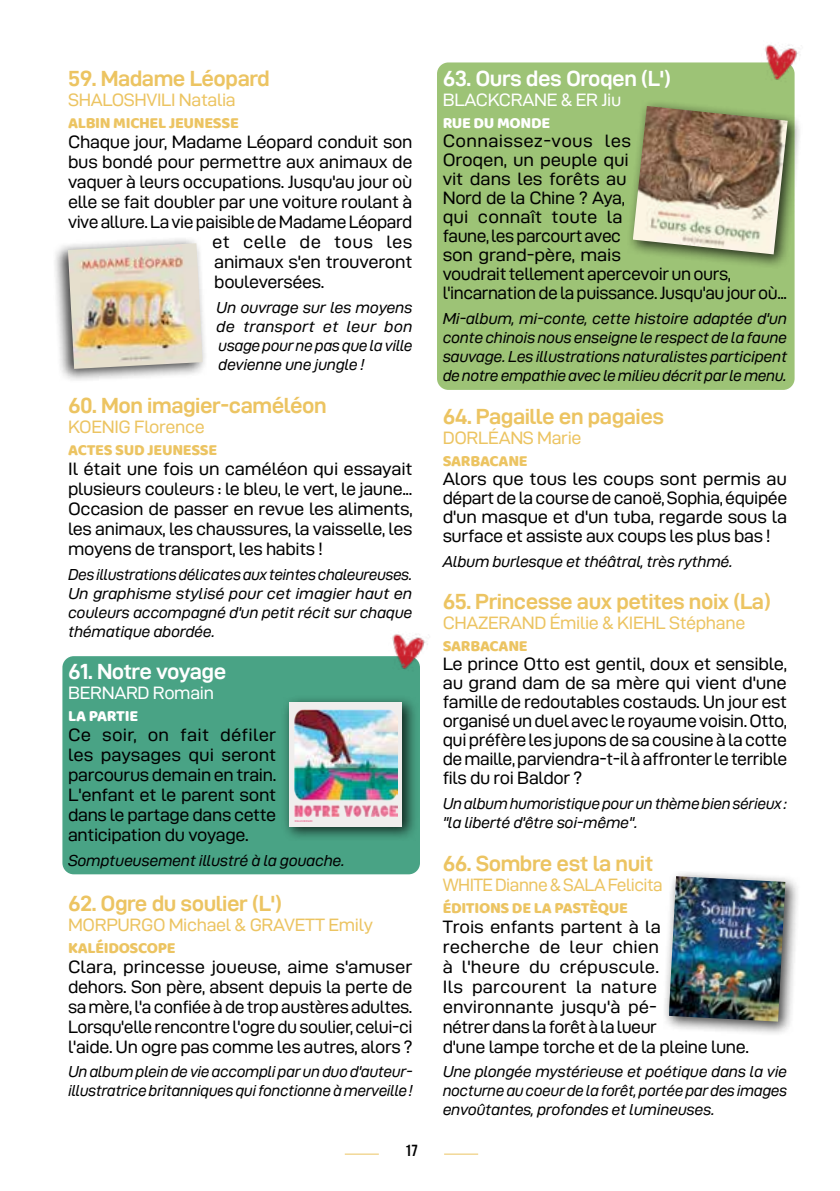
<style>
.page{position:relative;width:840px;height:1191px;background:#fff}
.page>*{position:absolute;margin:0;border:0;box-sizing:border-box;transform-origin:0 0}
.t1{font:22px "D DIN Exp Bold";letter-spacing:-.02em;color:#ecc462}
.t2{font:22px "D DIN Exp Bold";letter-spacing:-.02em;color:#fff}
.t3{font:18px/20px "D DIN Exp";letter-spacing:-.02em;color:#000;text-align:justify}
.t4{font:18px "D DIN Exp";letter-spacing:-.02em;color:#ecc462}
.t5{font:18px "D DIN Exp";letter-spacing:-.02em;color:#fff}
.t6{font:18px "D DIN Exp";letter-spacing:.02em;color:#000}
.t7{font:16px/19px "D DIN Exp Italic";letter-spacing:-.025em;color:#000;text-align:justify}
.t8{font:16px "Baloo";letter-spacing:-.02em;color:#ecc462}
.t9{font:16px "Baloo";letter-spacing:-.02em;color:#fff}
.t10{font:16px "Bebas Neue";color:#000}
.t11{font:3px "Futura Std";color:#000;scale:.73 1}
.t12{font:700 2.6px "Brandon Grotesque";letter-spacing:.01em;color:#eb638d;scale:.73 1}
</style>
<div class="page">
<hr style="left:344px;top:1153px;width:34px;height:1px;background:#ecc462">
<hr style="left:444px;top:1153px;width:34px;height:1px;background:#ecc462">
<div style="left:437px;top:62px;width:357px;height:328px;background:#9dc376;border-radius:11px"></div>
<div style="left:62px;top:656px;width:358px;height:218px;background:#49a385;border-radius:11px"></div>
<div style="left:281px;top:695px;width:137px;height:147px;background:#000;opacity:.75"></div>
<div style="left:290px;top:702px;width:111px;height:124px;background:#f0eeed"></div>
<img style="left:294px;top:709px;width:103px;height:107px">
<img style="left:385px;top:634px;width:43px;height:35px">
<div style="left:625px;top:99px;width:177px;height:170px;background:#000;opacity:.75"></div>
<img style="left:632px;top:106px;width:155px;height:148px">
<img style="left:757px;top:44px;width:42px;height:40px">
<div style="left:52px;top:235px;width:156px;height:148px;background:#000;opacity:.75"></div>
<img style="left:68px;top:243px;width:134px;height:126px">
<div style="left:661px;top:869px;width:139px;height:167px;background:#000;opacity:.75"></div>
<img style="left:668px;top:876px;width:116px;height:145px">
<p class="t1" style="left:68px;top:67px;width:203px">59. Madame Léopard</p>
<p class="t4" style="left:68px;top:90px;width:169px">SHALOSHVILI Natalia</p>
<p class="t8" style="left:68px;top:113px;width:172px">ALBIN MICHEL JEUNESSE</p>
<p class="t3" style="left:68px;top:132px;width:346px">Chaque jour, Madame Léopard conduit son</p>
<p class="t3" style="left:68px;top:152px;width:346px">bus bondé pour permettre aux animaux de</p>
<p class="t3" style="left:68px;top:172px;width:345px">vaquer à leurs occupations. Jusqu'au jour où</p>
<p class="t3" style="left:68px;top:192px;width:345px">elle se fait doubler par une voiture roulant à</p>
<p class="t3" style="left:68px;top:212px;width:346px">vive allure. La vie paisible de Madame Léopard</p>
<p class="t6" style="left:212px;top:232px;width:201px">et celle de tous les</p>
<p class="t3" style="left:214px;top:252px;width:199px">animaux s'en trouveront</p>
<p class="t3" style="left:214px;top:272px;width:112px">bouleversées.</p>
<p class="t7" style="left:216px;top:298px;width:198px">Un ouvrage sur les moyens de transport et leur bon usage pour ne pas que la ville devienne une jungle !</p>
<p class="t1" style="left:68px;top:393px;width:260px">60. Mon imagier-caméléon</p>
<p class="t4" style="left:68px;top:417px;width:138px">KOENIG Florence</p>
<p class="t8" style="left:68px;top:440px;width:150px">ACTES SUD JEUNESSE</p>
<p class="t3" style="left:68px;top:458px;width:346px">Il était une fois un caméléon qui essayait plusieurs couleurs : le bleu, le vert, le jaune...<br>Occasion de passer en revue les aliments, les animaux, les chaussures, la vaisselle, les moyens de transport, les habits !</p>
<p class="t7" style="left:68px;top:564px;width:346px">Des illustrations délicates aux teintes chaleureuses.<br>Un graphisme stylisé pour cet imagier haut en couleurs accompagné d'un petit récit sur chaque thématique abordée.</p>
<p class="t2" style="left:68px;top:659px;width:160px">61. Notre voyage</p>
<p class="t5" style="left:68px;top:683px;width:147px">BERNARD Romain</p>
<p class="t9" style="left:68px;top:706px;width:71px">LA PARTIE</p>
<p class="t3" style="left:68px;top:725px;width:210px">Ce soir, on fait défiler les paysages qui seront parcourus demain en train.<br>L'enfant et le parent sont dans le partage dans cette anticipation du voyage.</p>
<p class="t7" style="left:68px;top:850px;width:278px">Somptueusement illustré à la gouache.</p>
<p class="t1" style="left:68px;top:891px;width:215px">62. Ogre du soulier (L')</p>
<p class="t4" style="left:68px;top:914px;width:306px">MORPURGO Michael &amp; GRAVETT Emily</p>
<p class="t8" style="left:68px;top:937px;width:109px">KALÉIDOSCOPE</p>
<p class="t3" style="left:68px;top:956px;width:346px">Clara, princesse joueuse, aime s'amuser dehors. Son père, absent depuis la perte de sa mère, l'a confiée à de trop austères adultes.<br>Lorsqu'elle rencontre l'ogre du soulier, celui-ci l'aide. Un ogre pas comme les autres, alors ?</p>
<p class="t7" style="left:68px;top:1062px;width:346px">Un album plein de vie accompli par un duo d'auteur&shy;illustratrice britanniques qui fonctionne à merveille !</p>
<p class="t11" style="left:217px;top:756px;width:29px">démarrera bien avant</p>
<p class="t11" style="left:211px;top:770px;width:47px">puis nous la regarderons s’éloigner.</p>
<p class="t12" style="left:294px;top:819px;width:26px">ROMAIN BERNARD</p>
<p class="t10" style="left:405px;top:1141px;width:14px">17</p>
<p class="t2" style="left:442px;top:67px;width:229px">63. Ours des Oroqen (L')</p>
<p class="t5" style="left:442px;top:90px;width:180px">BLACKCRANE &amp; ER Jiu</p>
<p class="t9" style="left:442px;top:113px;width:109px">RUE DU MONDE</p>
<p class="t3" style="left:442px;top:131px;width:345px;line-height:19px;text-align:left">Connaissez-vous les<br>Oroqen, un peuple qui<br>vit dans les forêts au<br>Nord de la Chine ? Aya,<br>qui connaît toute la<br>faune, les parcourt avec<br>son grand-père, mais<br>voudrait tellement apercevoir un ours, l'incarnation de la puissance. Jusqu'au jour où...</p>
<p class="t7" style="left:442px;top:309px;width:346px">Mi-album, mi-conte, cette histoire adaptée d'un conte chinois nous enseigne le respect de la faune sauvage. Les illustrations naturalistes participent de notre empathie avec le milieu décrit par le menu.</p>
<p class="t1" style="left:442px;top:404px;width:223px">64. Pagaille en pagaies</p>
<p class="t4" style="left:442px;top:428px;width:140px">DORLÉANS Marie</p>
<p class="t8" style="left:442px;top:451px;width:86px">SARBACANE</p>
<p class="t3" style="left:442px;top:469px;width:346px;line-height:19px">Alors que tous les coups sont permis au départ de la course de canoë, Sophia, équipée d'un masque et d'un tuba, regarde sous la surface et assiste aux coups les plus bas !</p>
<p class="t7" style="left:442px;top:551px;width:292px">Album burlesque et théâtral, très rythmé.</p>
<p class="t1" style="left:442px;top:589px;width:329px">65. Princesse aux petites noix (La)</p>
<p class="t4" style="left:442px;top:613px;width:304px">CHAZERAND Émilie &amp; KIEHL Stéphane</p>
<p class="t8" style="left:442px;top:636px;width:86px">SARBACANE</p>
<p class="t3" style="left:442px;top:654px;width:346px;line-height:19px">Le prince Otto est gentil, doux et sensible, au grand dam de sa mère qui vient d'une famille de redoutables costauds. Un jour est organisé un duel avec le royaume voisin. Otto, qui préfère les jupons de sa cousine à la cotte de maille, parviendra-t-il à affronter le terrible fils du roi Baldor ?</p>
<p class="t7" style="left:442px;top:793px;width:345px">Un album humoristique pour un thème bien sérieux : "la liberté d'être soi-même".</p>
<p class="t1" style="left:442px;top:851px;width:212px">66. Sombre est la nuit</p>
<p class="t4" style="left:442px;top:874px;width:221px">WHITE Dianne &amp; SALA Felicita</p>
<p class="t8" style="left:442px;top:897px;width:186px">ÉDITIONS DE LA PASTÈQUE</p>
<p class="t3" style="left:442px;top:916px;width:308px;text-align:left">Trois enfants partent à la recherche de leur chien<br>à l'heure du crépuscule.<br>Ils parcourent la nature environnante jusqu'à pé-<br>nétrer dans la forêt à la lueur<br>d'une lampe torche et de la pleine lune.</p>
<p class="t7" style="left:442px;top:1062px;width:346px">Une plongée mystérieuse et poétique dans la vie nocturne au coeur de la forêt, portée par des images envoûtantes, profondes et lumineuses.</p>
</div>
